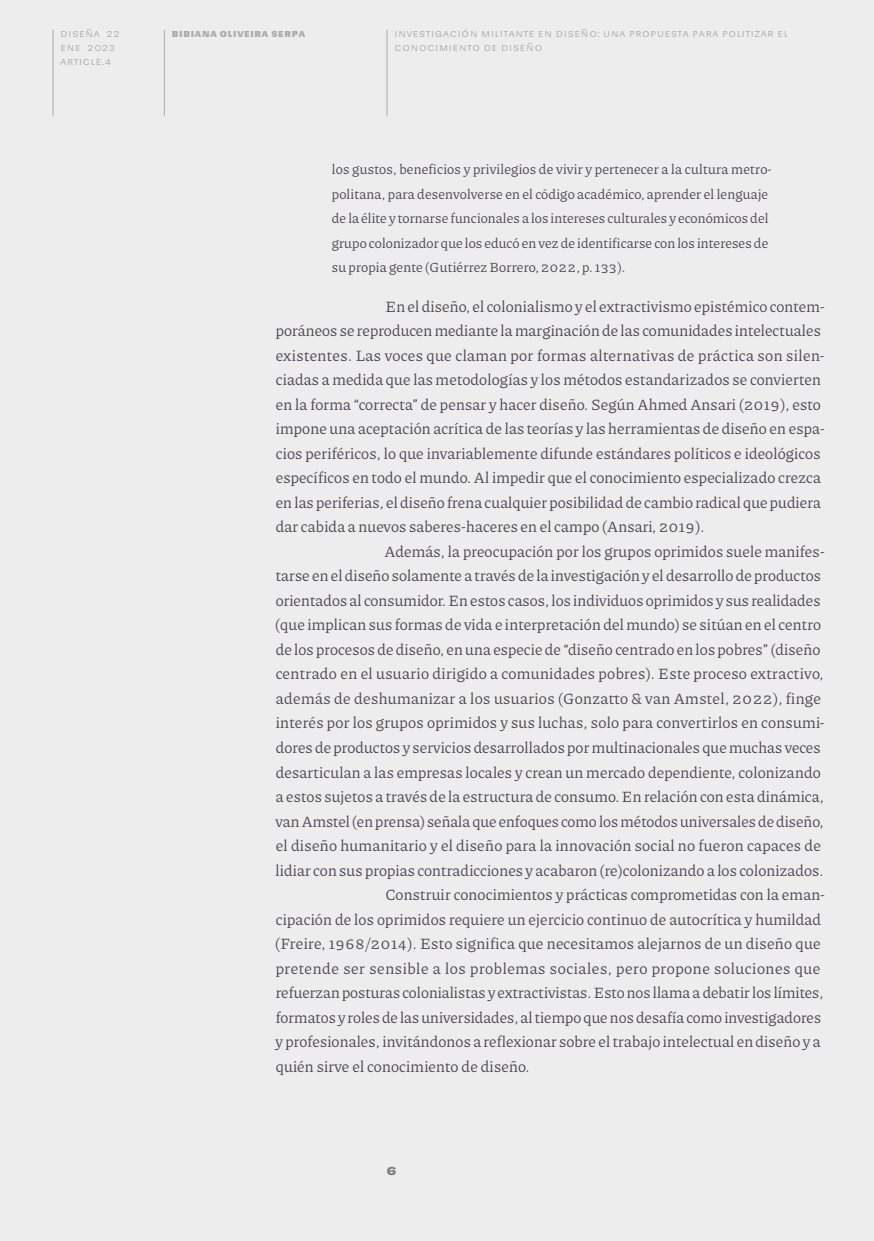
<style>
.page{position:relative;width:874px;height:1241px;background:#fff}
.page>*{position:absolute;margin:0;border:0;box-sizing:border-box;transform-origin:0 0}
.Texto_con_sangría{font:15.75px/24.5px "Piazzolla";letter-spacing:.01em;color:#4c4651}
.cita{font:14px/24.5px "Piazzolla";letter-spacing:.005em;color:#4c4651}
.t1{font:700 14px "Sudamerican Grotesk";color:#828282}
.t2{font:10.5px/14px "Sudamerican Grotesk";letter-spacing:.07em;color:#ababab}
.t3{font:700 10.5px "Sudamerican Grotesk";letter-spacing:.07em;color:#ababab}
</style>
<div class="page">
<div style="left:0;top:0;width:873px;height:1240px;background:#ededed"></div>
<hr style="left:52px;top:30px;width:1px;height:85px;background:#ababab">
<hr style="left:164px;top:30px;width:1px;height:85px;background:#ababab">
<hr style="left:386px;top:30px;width:1px;height:85px;background:#ababab">
<p class="t2" style="left:60px;top:26px;width:61px">Diseña 22 ene 2023 article.4</p>
<p class="t3" style="left:172px;top:24px;width:135px">Bibiana Oliveira Serpa</p>
<p class="t2" style="left:394px;top:26px;width:395px">Investi gaci ón mi litante en di seño: Una propu esta para politizar el conoci mi ento de diseño</p>
<p class="cita" style="left:331px;top:157px;width:441px">los gustos, beneficios y privilegios de vivir y pertenecer a la cultura metro&shy;politana, para desenvolverse en el código académico, aprender el lenguaje de la élite y tornarse funcionales a los intereses culturales y económicos del grupo colonizador que los educó en vez de identificarse con los intereses de su propia gente (Gutiérrez Borrero, 2022, p. 133).</p>
<p class="Texto_con_sangría" style="left:275px;top:293px;width:550px;text-indent:110px">En el diseño, el colonialismo y el extractivismo epistémico contem&shy;poráneos se reproducen mediante la marginación de las comunidades intelectuales existentes. Las voces que claman por formas alternativas de práctica son silen&shy;ciadas a medida que las metodologías y los métodos estandarizados se convierten en la forma “correcta” de pensar y hacer diseño. Según Ahmed Ansari (2019), esto impone una aceptación acrítica de las teorías y las herramientas de diseño en espa&shy;cios periféricos, lo que invariablemente difunde estándares políticos e ideológicos específicos en todo el mundo. Al impedir que el conocimiento especializado crezca en las periferias, el diseño frena cualquier posibilidad de cambio radical que pudiera dar cabida a nuevos saberes-haceres en el campo (Ansari, 2019).</p>
<p class="Texto_con_sangría" style="left:275px;top:538px;width:550px;text-indent:109px">Además, la preocupación por los grupos oprimidos suele manifes&shy;tarse en el diseño solamente a través de la investigación y el desarrollo de productos orientados al consumidor. En estos casos, los individuos oprimidos y sus realidades (que implican sus formas de vida e interpretación del mundo) se sitúan en el centro de los procesos de diseño, en una especie de “diseño centrado en los pobres” (diseño centrado en el usuario dirigido a comunidades pobres). Este proceso extractivo, además de deshumanizar a los usuarios (Gonzatto &amp; van Amstel, 2022), finge interés por los grupos oprimidos y sus luchas, solo para convertirlos en consumi&shy;dores de productos y servicios desarrollados por multinacionales que muchas veces desarticulan a las empresas locales y crean un mercado dependiente, colonizando a estos sujetos a través de la estructura de consumo. En relación con esta dinámica, van Amstel (en prensa) señala que enfoques como los métodos universales de diseño, el diseño humanitario y el diseño para la innovación social no fueron capaces de lidiar con sus propias contradicciones y acabaron (re)colonizando a los colonizados.</p>
<p class="Texto_con_sangría" style="left:275px;top:881px;width:550px;text-indent:110px">Construir conocimientos y prácticas comprometidas con la eman&shy;cipación de los oprimidos requiere un ejercicio continuo de autocrítica y humildad (Freire, 1968/2014). Esto significa que necesitamos alejarnos de un diseño que pretende ser sensible a los problemas sociales, pero propone soluciones que refuerzan posturas colonialistas y extractivistas. Esto nos llama a debatir los límites, formatos y roles de las universidades, al tiempo que nos desafía como investigadores y profesionales, invitándonos a reflexionar sobre el trabajo intelectual en diseño y a quién sirve el conocimiento de diseño.</p>
<p class="t1" style="left:386px;top:1158px;width:12px">6</p>
</div>
